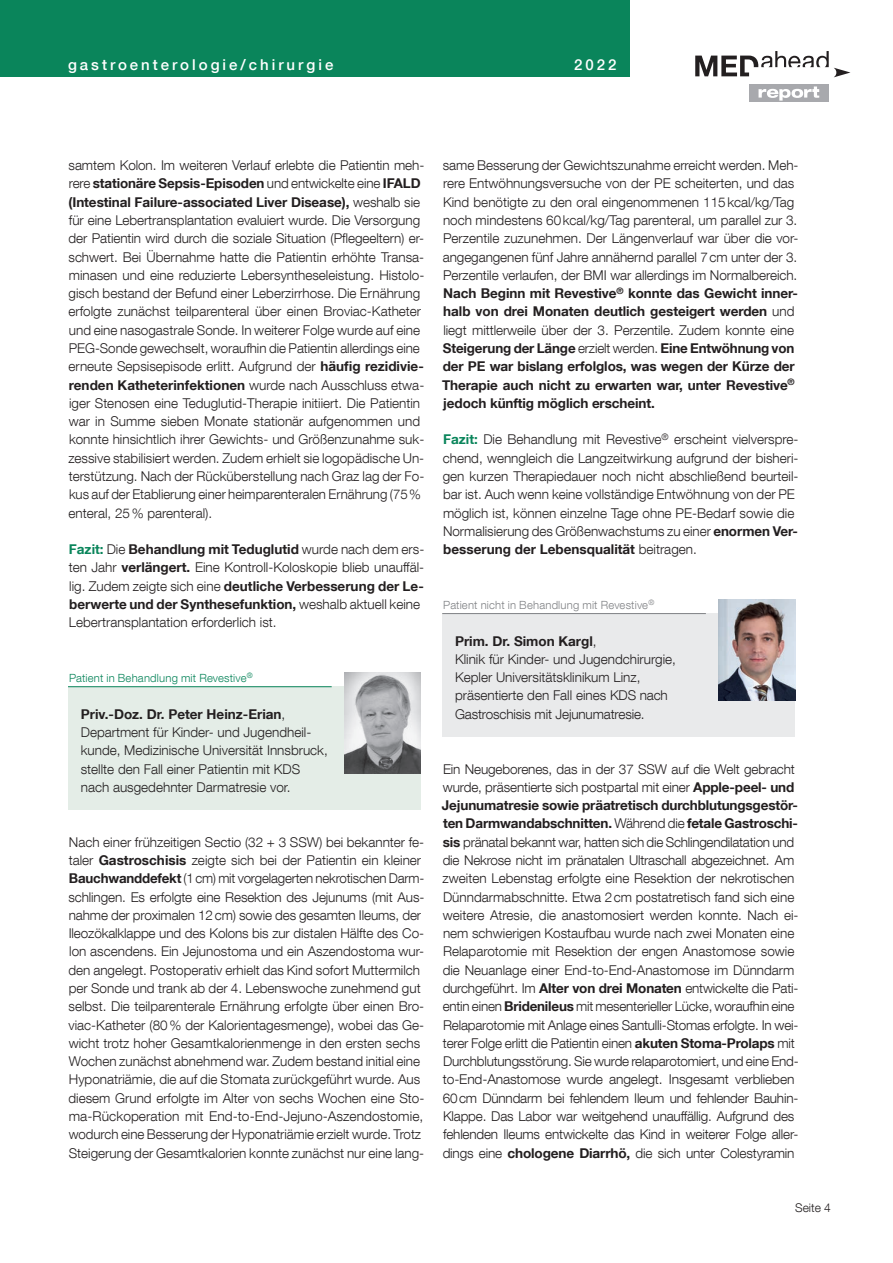
<style>
.page{position:relative;width:893px;height:1263px;background:#fff}
.page>*{position:absolute;margin:0;border:0;box-sizing:border-box;transform-origin:0 0}
.t1{font:500 15px "Helvetica Neue LT Com";letter-spacing:.2em;color:#fff}
.t2{font:300 13.5px/18.3px "Helvetica Neue LT Com";color:#231f20}
.t3{font:300 12px "Helvetica Neue LT Com";color:#231f20}
.t4{font:300 11.25px "Helvetica Neue LT Com";letter-spacing:.015em;color:#808285}
.t5{font:300 11.25px "Helvetica Neue LT Com";letter-spacing:.015em;color:#0a855b}
.s1{font-weight:700}
.s2{font-weight:700;color:#0a855b}
</style>
<div class="page">
<div style="left:0;top:0;width:629px;height:77px;background:#0a855b"></div>
<div style="left:749px;top:84px;width:80px;height:18px;background:#a8a9ad"></div>
<svg style="left:758px;top:87px;width:61px;height:14px"></svg>
<svg style="left:695px;top:51px;width:155px;height:26px"></svg>
<div style="left:68px;top:687px;width:353px;height:123px;background:#e4ede7"></div>
<img style="left:344px;top:673px;width:77px;height:100px">
<hr style="left:68px;top:686px;width:264px;height:1px;background:#0a855b">
<div style="left:442px;top:614px;width:353px;height:123px;background:#e9eaeb"></div>
<img style="left:719px;top:600px;width:76px;height:100px">
<hr style="left:442px;top:613px;width:264px;height:1px;background:#808285">
<p class="t1" style="left:68px;top:56px;width:267px">gastroenterologie/chirurgie</p>
<p class="t1" style="left:574px;top:56px;width:44px">2022</p>
<p class="t2" style="left:68px;top:156px;width:357px">samtem Kolon. Im weiteren Verlauf erlebte die Patientin meh&shy;rere <span class="s1">stationäre Sepsis-Episoden</span> und entwickelte eine <span class="s1">IFALD (Intestinal Failure-associated Liver Disease),</span> weshalb sie für eine Lebertransplantation evaluiert wurde. Die Versorgung der Patientin wird durch die soziale Situation (Pflegeeltern) er&shy;schwert. Bei Übernahme hatte die Patientin erhöhte Transa&shy;minasen und eine reduzierte Lebersyntheseleistung. Histolo&shy;gisch bestand der Befund einer Leberzirrhose. Die Ernährung erfolgte zunächst teilparenteral über einen Broviac-Katheter und eine nasogastrale Sonde. In weiterer Folge wurde auf eine PEG-Sonde gewechselt, woraufhin die Patientin allerdings eine erneute Sepsisepisode erlitt. Aufgrund der <span class="s1">häufig rezidivie&shy;renden Katheterinfektionen</span> wurde nach Ausschluss etwa&shy;iger Stenosen eine Teduglutid-Therapie initiiert. Die Patientin war in Summe sieben Monate stationär aufgenommen und konnte hinsichtlich ihrer Gewichts- und Größenzunahme suk&shy;zessive stabilisiert werden. Zudem erhielt sie logopädische Un&shy;terstützung. Nach der Rücküberstellung nach Graz lag der Fo&shy;kus auf der Etablierung einer heimparenteralen Ernährung (75% enteral, 25% parenteral).</p>
<p class="t2" style="left:69px;top:540px;width:357px"><span class="s2">Fazit:</span> Die <span class="s1">Behandlung mit Teduglutid</span> wurde nach dem ers&shy;ten Jahr <span class="s1">verlängert.</span> Eine Kontroll-Koloskopie blieb unauffäl&shy;lig. Zudem zeigte sich eine <span class="s1">deutliche Verbesserung der Le&shy;berwerte und der Synthesefunktion,</span> weshalb aktuell keine Lebertransplantation erforderlich ist.</p>
<p class="t5" style="left:69px;top:671px;width:185px">Patient in Behandlung mit Revestive<sup>®</sup></p>
<p class="t2" style="left:81px;top:704px;width:249px"><span class="s1">Priv.-Doz. Dr. Peter Heinz-Erian</span>, Department für Kinder- und Jugendheil&shy;kunde, Medizinische Universität Innsbruck, stellte den Fall einer Patientin mit KDS nach ausgedehnter Darmatresie vor.</p>
<p class="t2" style="left:68px;top:832px;width:357px">Nach einer frühzeitigen Sectio (32 + 3 SSW) bei bekannter fe&shy;taler <span class="s1">Gastroschisis</span> zeigte sich bei der Patientin ein kleiner <span class="s1">Bauchwanddefekt</span> (1cm) mit vorgelagerten nekrotischen Darm&shy;schlingen. Es erfolgte eine Resektion des Jejunums (mit Aus&shy;nahme der proximalen 12cm) sowie des gesamten Ileums, der Ileozökalklappe und des Kolons bis zur distalen Hälfte des Co&shy;lon ascendens. Ein Jejunostoma und ein Aszendostoma wur&shy;den angelegt. Postoperativ erhielt das Kind sofort Muttermilch per Sonde und trank ab der 4. Lebenswoche zunehmend gut selbst. Die teilparenterale Ernährung erfolgte über einen Bro&shy;viac-Katheter (80% der Kalorientagesmenge), wobei das Ge&shy;wicht trotz hoher Gesamtkalorienmenge in den ersten sechs Wochen zunächst abnehmend war. Zudem bestand initial eine Hyponatriämie, die auf die Stomata zurückgeführt wurde. Aus diesem Grund erfolgte im Alter von sechs Wochen eine Sto&shy;ma-Rückoperation mit End-to-End-Jejuno-Aszendostomie, wodurch eine Besserung der Hyponatriämie erzielt wurde. Trotz Steigerung der Gesamtkalorien konnte zunächst nur eine lang-</p>
<p class="t2" style="left:442px;top:156px;width:358px">same Besserung der Gewichtszunahme erreicht werden. Meh&shy;rere Entwöhnungsversuche von der PE scheiterten, und das Kind benötigte zu den oral eingenommenen 115kcal/kg/Tag noch mindestens 60kcal/kg/Tag parenteral, um parallel zur 3.<br>Perzentile zuzunehmen. Der Längenverlauf war über die vor&shy;angegangenen fünf Jahre annähernd parallel 7cm unter der 3.<br>Perzentile verlaufen, der BMI war allerdings im Normalbereich.<br><span class="s1">Nach Beginn mit Revestive</span><sup>®</sup> <span class="s1">konnte das Gewicht inner&shy;halb von drei Monaten deutlich gesteigert werden</span> und liegt mittlerweile über der 3. Perzentile. Zudem konnte eine <span class="s1">Steigerung der Länge</span> erzielt werden. <span class="s1">Eine Entwöhnung von der PE war bislang erfolglos, was wegen der Kürze der Therapie auch nicht zu erwarten war, unter Revestive</span><sup>® </sup><span class="s1">jedoch künftig möglich erscheint.</span></p>
<p class="t2" style="left:443px;top:430px;width:357px"><span class="s2">Fazit:</span> Die Behandlung mit Revestive<sup>®</sup> erscheint vielverspre&shy;chend, wenngleich die Langzeitwirkung aufgrund der bisheri&shy;gen kurzen Therapiedauer noch nicht abschließend beurteil&shy;bar ist. Auch wenn keine vollständige Entwöhnung von der PE möglich ist, können einzelne Tage ohne PE-Bedarf sowie die Normalisierung des Größenwachstums zu einer <span class="s1">enormen Ver&shy;besserung der Lebensqualität</span> beitragen.</p>
<p class="t4" style="left:443px;top:598px;width:213px">Patient nicht in Behandlung mit Revestive<sup>®</sup></p>
<p class="t2" style="left:455px;top:631px;width:223px"><span class="s1">Prim. Dr. Simon Kargl</span>,<br>Klinik für Kinder- und Jugendchirurgie, Kepler Universitätsklinikum Linz, präsentierte den Fall eines KDS nach Gastroschisis mit Jejunumatresie.</p>
<p class="t2" style="left:442px;top:759px;width:358px">Ein Neugeborenes, das in der 37 SSW auf die Welt gebracht wurde, präsentierte sich postpartal mit einer <span class="s1">Apple-peel- und Jejunumatresie sowie präatretisch durchblutungsgestör&shy;ten Darmwandabschnitten.</span> Während die <span class="s1">fetale Gastroschi&shy;sis</span> pränatal bekannt war, hatten sich die Schlingendilatation und die Nekrose nicht im pränatalen Ultraschall abgezeichnet. Am zweiten Lebenstag erfolgte eine Resektion der nekrotischen Dünndarmabschnitte. Etwa 2cm postatretisch fand sich eine weitere Atresie, die anastomosiert werden konnte. Nach ei&shy;nem schwierigen Kostaufbau wurde nach zwei Monaten eine Relaparotomie mit Resektion der engen Anastomose sowie die Neuanlage einer End-to-End-Anastomose im Dünndarm durchgeführt. Im <span class="s1">Alter von drei Monaten</span> entwickelte die Pati&shy;entin einen <span class="s1">Bridenileus</span> mit mesenterieller Lücke, woraufhin eine Relaparotomie mit Anlage eines Santulli-Stomas erfolgte. In wei&shy;terer Folge erlitt die Patientin einen <span class="s1">akuten Stoma-Prolaps</span> mit Durchblutungsstörung. Sie wurde relaparotomiert, und eine End&shy;to-End-Anastomose wurde angelegt. Insgesamt verblieben 60cm Dünndarm bei fehlendem Ileum und fehlender Bauhin-Klappe. Das Labor war weitgehend unauffällig. Aufgrund des fehlenden Ileums entwickelte das Kind in weiterer Folge aller&shy;dings eine <span class="s1">chologene Diarrhö,</span> die sich unter Colestyramin</p>
<p class="t3" style="left:795px;top:1201px;width:37px">Seite 4</p>
</div>
